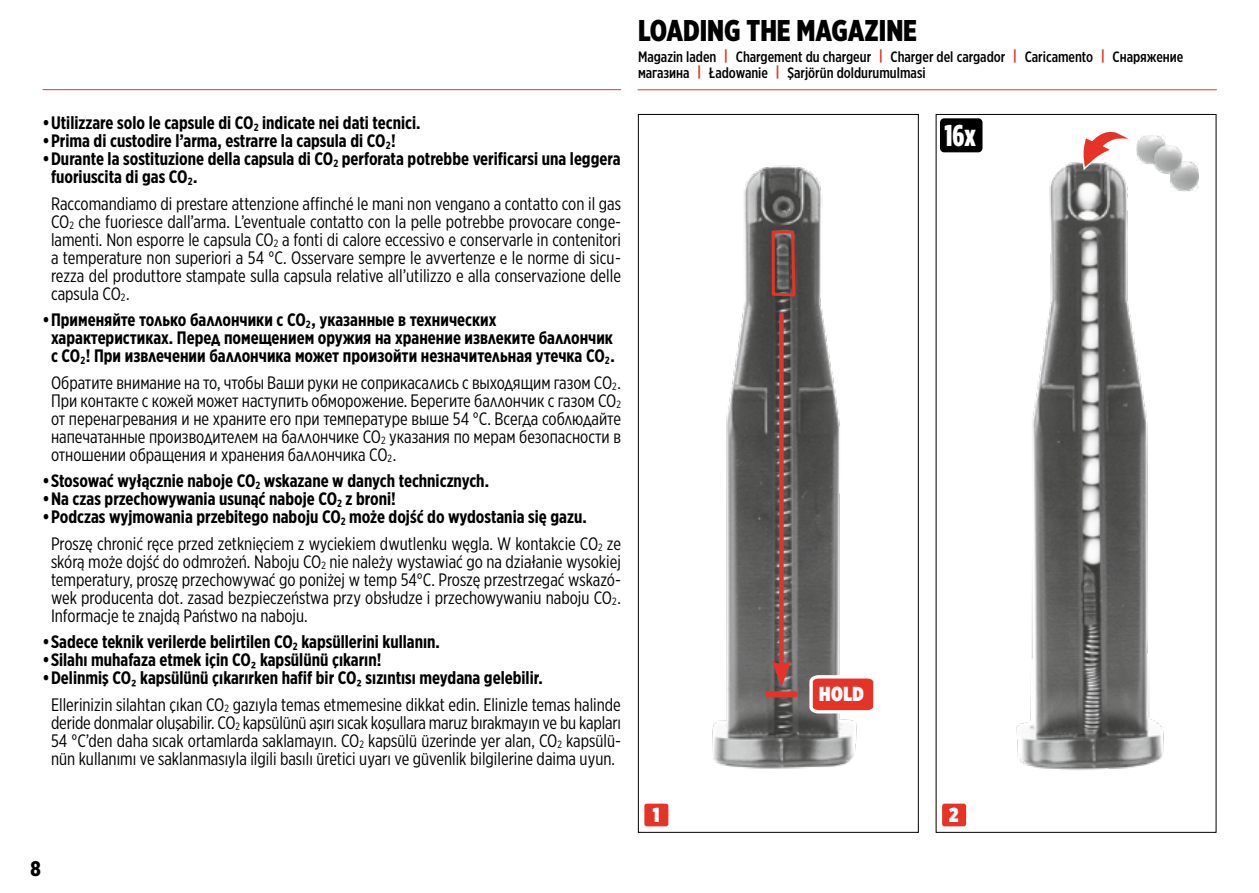
<style>
.page{position:relative;width:1259px;height:893px;background:#fff}
.page>*{position:absolute;margin:0;border:0;box-sizing:border-box;transform-origin:0 0}
.UX_Manual_Kapitelthe{font:900 30px "Gotham X Narrow";color:#000}
.UX_Manual_Weiße_Buch{font:900 30px "Gotham Condensed";color:#fff}
.t1{font:900 21px "Gotham X Narrow";color:#000}
.UX_Manual_Benennung{font:900 20.4px "Gotham X Narrow";color:#fff}
.UX_Manual_Warnings_E{font:18px/18px "Gotham X Narrow";color:#000;text-align:justify}
.t2{font:700 18px/18px "Gotham X Narrow";color:#000}
.UX_Manual_Kapitelthe-2{font:500 15px/16.5px "Gotham X Narrow";color:#000}
.s1{font-weight:700;color:#e63328}
</style>
<div class="page">
<hr style="left:638px;top:89px;width:578px;height:1px;background:#e63328">
<img style="left:644px;top:165px;width:213px;height:662px">
<div style="left:644px;top:804px;width:24px;height:22px;background:#e63328;border-radius:2px"></div>
<img style="left:947px;top:118px;width:252px;height:652px">
<div style="left:942px;top:804px;width:24px;height:22px;background:#e63328;border-radius:2px"></div>
<svg style="left:770px;top:229px;width:27px;height:69px;background:#7a4a47"></svg>
<svg style="left:779px;top:314px;width:4px;height:346px"></svg>
<svg style="left:771px;top:660px;width:20px;height:27px"></svg>
<div style="left:768px;top:691px;width:27px;height:6px;background:#e63328"></div>
<img style="left:1136px;top:136px;width:29px;height:29px">
<img style="left:1170px;top:162px;width:28px;height:29px">
<img style="left:1151px;top:143px;width:33px;height:33px">
<svg style="left:807px;top:673px;width:67px;height:42px"></svg>
<svg style="left:1082px;top:130px;width:51px;height:40px"></svg>
<hr style="left:43px;top:89px;width:577px;height:1px;background:#e63328">
<div style="left:940px;top:118px;width:42px;height:34px;background:#000;border-radius:4px"></div>
<p class="t2" style="left:43px;top:114px;width:380px">•Utilizzare solo le capsule di CO<sub>2</sub> indicate nei dati tecnici.</p>
<p class="t2" style="left:43px;top:132px;width:355px">•Prima di custodire l’arma, estrarre la capsula di CO<sub>2</sub>!</p>
<p class="t2" style="left:51px;top:150px;width:571px;text-indent:-9px">•Durante la sostituzione della capsula di CO<sub>2</sub> perforata potrebbe verificarsi una leggera fuoriuscita di gas CO<sub>2</sub>.</p>
<p class="UX_Manual_Warnings_E" style="left:51px;top:194px;width:571px">Raccomandiamo di prestare attenzione affinché le mani non vengano a contatto con il gas CO<sub>2</sub> che fuoriesce dall’arma. L’eventuale contatto con la pelle potrebbe provocare conge&shy;lamenti. Non esporre le capsula CO<sub>2</sub> a fonti di calore eccessivo e conservarle in contenitori a temperature non superiori a 54 °C. Osservare sempre le avvertenze e le norme di sicu&shy;rezza del produttore stampate sulla capsula relative all’utilizzo e alla conservazione delle capsula CO<sub>2</sub>.</p>
<p class="t2" style="left:51px;top:311px;width:565px;text-indent:-9px">•Применяйте только баллончики с CO<sub>2</sub>, указанные в технических характеристиках. Перед помещением оружия на хранение извлеките баллончик с CO<sub>2</sub>! При извлечении баллончика может произойти незначительная утечка CO<sub>2</sub>.</p>
<p class="UX_Manual_Warnings_E" style="left:51px;top:373px;width:571px">Обратите внимание на то, чтобы Ваши руки не соприкасались с выходящим газом CO<sub>2</sub>.<br>При контакте с кожей может наступить обморожение. Берегите баллончик с газом CO<sub>2 </sub>от перенагревания и не храните его при температуре выше 54 °C. Всегда соблюдайте напечатанные производителем на баллончике CO<sub>2</sub> указания по мерам безопасности в отношении обращения и хранения баллончика CO<sub>2</sub>.</p>
<p class="t2" style="left:43px;top:472px;width:448px">•Stosować wyłącznie naboje CO<sub>2</sub> wskazane w danych technicznych.</p>
<p class="t2" style="left:43px;top:490px;width:355px">•Na czas przechowywania usunąć naboje CO<sub>2</sub> z broni!</p>
<p class="t2" style="left:43px;top:508px;width:546px">•Podczas wyjmowania przebitego naboju CO<sub>2</sub> może dojść do wydostania się gazu.</p>
<p class="UX_Manual_Warnings_E" style="left:51px;top:534px;width:571px">Proszę chronić ręce przed zetknięciem z wyciekiem dwutlenku węgla. W kontakcie CO<sub>2</sub> ze skórą może dojść do odmrożeń. Naboju CO<sub>2</sub> nie należy wystawiać go na działanie wysokiej temperatury, proszę przechowywać go poniżej w temp 54°C. Proszę przestrzegać wskazó&shy;wek producenta dot. zasad bezpieczeństwa przy obsłudze i przechowywaniu naboju CO<sub>2</sub>.<br>Informacje te znajdą Państwo na naboju.</p>
<p class="t2" style="left:43px;top:633px;width:399px">•Sadece teknik verilerde belirtilen CO<sub>2</sub> kapsüllerini kullanın.</p>
<p class="t2" style="left:43px;top:651px;width:340px">•Silahı muhafaza etmek için CO₂ kapsülünü çıkarın!</p>
<p class="t2" style="left:43px;top:669px;width:502px">•Delinmiş CO₂ kapsülünü çıkarırken hafif bir CO₂ sızıntısı meydana gelebilir.</p>
<p class="UX_Manual_Warnings_E" style="left:51px;top:695px;width:571px">Ellerinizin silahtan çıkan CO<sub>2</sub> gazıyla temas etmemesine dikkat edin. Elinizle temas halinde deride donmalar oluşabilir. CO<sub>2</sub> kapsülünü aşırı sıcak koşullara maruz bırakmayın ve bu kapları 54 °C’den daha sıcak ortamlarda saklamayın. CO<sub>2</sub> kapsülü üzerinde yer alan, CO<sub>2</sub> kapsülü&shy;nün kullanımı ve saklanmasıyla ilgili basılı üretici uyarı ve güvenlik bilgilerine daima uyun.</p>
<p class="t1" style="left:31px;top:855px;width:12px">8</p>
<p class="UX_Manual_Kapitelthe" style="left:638px;top:12px;width:281px">LOADING THE MAGAZINE</p>
<p class="UX_Manual_Kapitelthe-2" style="left:638px;top:48px;width:547px">Magazin laden <span class="s1">|</span> Chargement du chargeur <span class="s1">|</span> Charger del cargador <span class="s1">|</span> Caricamento <span class="s1">|</span> Снаряжение магазина <span class="s1">|</span> Ładowanie <span class="s1">|</span> Şarjörün doldurumulmasi</p>
<p class="UX_Manual_Weiße_Buch" style="left:944px;top:117px;width:33px">16x</p>
<p class="UX_Manual_Benennung" style="left:819px;top:681px;width:46px">HOLD</p>
<p class="UX_Manual_Benennung" style="left:653px;top:802px;width:8px">1</p>
<p class="UX_Manual_Benennung" style="left:949px;top:802px;width:11px">2</p>
</div>
